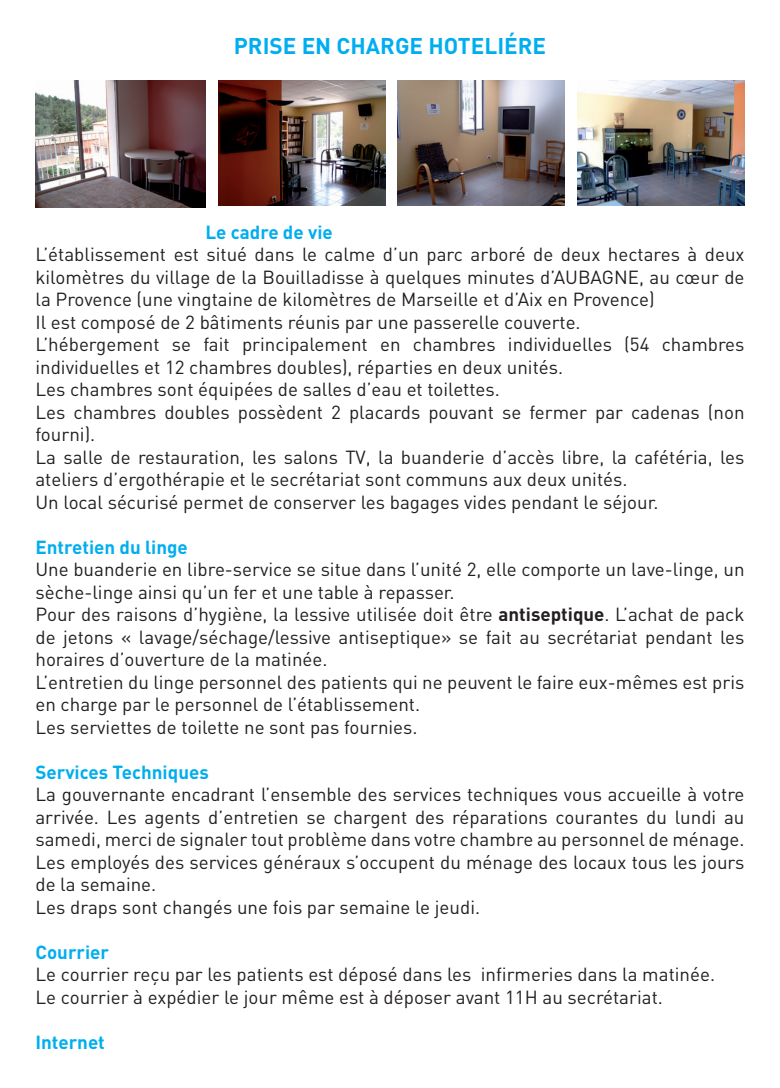
<style>
.page{position:relative;width:780px;height:1088px;background:#fff}
.page>*{position:absolute;margin:0;border:0;box-sizing:border-box;transform-origin:0 0}
.t1{font:700 22.5px "DIN";color:#00aeef}
.t2{font:18.75px/22.5px "DIN";color:#231f20}
.t3{font:700 18.75px "DIN";color:#00aeef}
.s1{font-weight:700}
</style>
<div class="page">
<img style="left:35px;top:80px;width:170px;height:128px">
<img style="left:218px;top:80px;width:167px;height:125px">
<img style="left:397px;top:80px;width:168px;height:125px">
<img style="left:577px;top:80px;width:167px;height:125px">
<p class="t1" style="left:234px;top:31px;width:314px">PRISE EN CHARGE HOTELIéRE</p>
<p class="t3" style="left:205px;top:220px;width:129px">Le cadre de vie</p>
<p class="t2" style="left:35px;top:243px;width:710px">L’établissement est situé dans le calme d’un parc arboré de deux hectares à deux kilomètres du village de la Bouilladisse à quelques minutes d’AUBAGNE, au cœur de la Provence (une vingtaine de kilomètres de Marseille et d’Aix en Provence)<br>Il est composé de 2 bâtiments réunis par une passerelle couverte.<br>L’hébergement se fait principalement en chambres individuelles (54 chambres individuelles et 12 chambres doubles), réparties en deux unités.<br>Les chambres sont équipées de salles d’eau et toilettes.<br>Les chambres doubles possèdent 2 placards pouvant se fermer par cadenas (non fourni).<br>La salle de restauration, les salons TV, la buanderie d’accès libre, la cafétéria, les ateliers d’ergothérapie et le secrétariat sont communs aux deux unités.<br>Un local sécurisé permet de conserver les bagages vides pendant le séjour.</p>
<p class="t3" style="left:35px;top:535px;width:154px">Entretien du linge</p>
<p class="t2" style="left:35px;top:558px;width:710px">Une buanderie en libre-service se situe dans l’unité 2, elle comporte un lave-linge, un sèche-linge ainsi qu’un fer et une table à repasser.<br>Pour des raisons d’hygiène, la lessive utilisée doit être <span class="s1">antiseptique</span>. L’achat de pack de jetons « lavage/séchage/lessive antiseptique» se fait au secrétariat pendant les horaires d’ouverture de la matinée.<br>L’entretien du linge personnel des patients qui ne peuvent le faire eux-mêmes est pris en charge par le personnel de l’établissement.<br>Les serviettes de toilette ne sont pas fournies.</p>
<p class="t3" style="left:35px;top:760px;width:175px">Services Techniques</p>
<p class="t2" style="left:35px;top:783px;width:710px">La gouvernante encadrant l’ensemble des services techniques vous accueille à votre arrivée. Les agents d’entretien se chargent des réparations courantes du lundi au samedi, merci de signaler tout problème dans votre chambre au personnel de ménage.<br>Les employés des services généraux s’occupent du ménage des locaux tous les jours de la semaine.<br>Les draps sont changés une fois par semaine le jeudi.</p>
<p class="t3" style="left:35px;top:940px;width:75px">Courrier</p>
<p class="t2" style="left:35px;top:963px;width:681px">Le courrier reçu par les patients est déposé dans les infirmeries dans la matinée.<br>Le courrier à expédier le jour même est à déposer avant 11H au secrétariat.</p>
<p class="t3" style="left:35px;top:1030px;width:71px">Internet</p>
</div>
